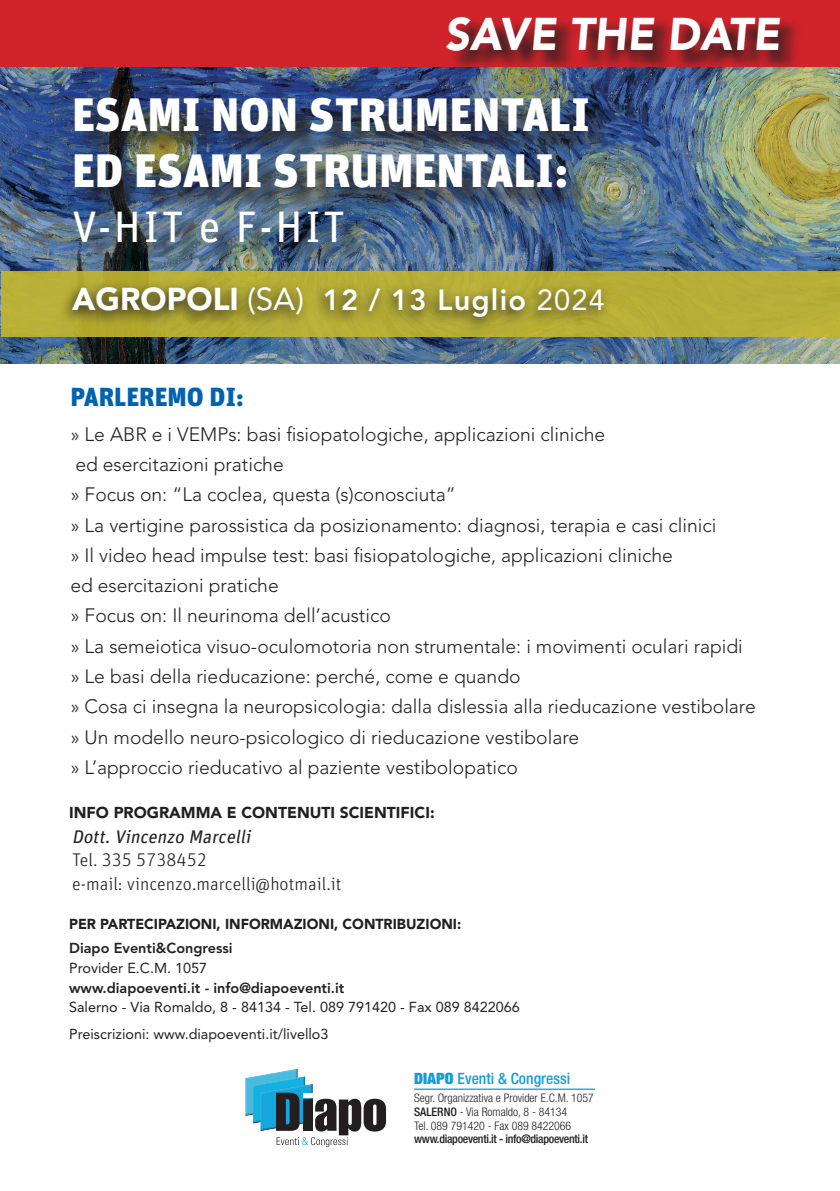
<style>
.page{position:relative;width:840px;height:1191px;background:#fff}
.page>*{position:absolute;margin:0;border:0;box-sizing:border-box;transform-origin:0 0}
.t1{font:900 46.8px/56.2px "FF Unit Pro";color:#fff}
.t2{font:900 45.4px "Avenir LT Std";color:#fff;scale:.95 1}
.t3{font:44px "FF Unit Pro";letter-spacing:.05em;color:#fff}
.t4{font:800 29px "Avenir LT Std";letter-spacing:.04em;color:#fff}
.t5{font:900 26.2px "FF Unit Pro";color:#0162b0}
.t6{font:300 19.2px/30.2px "Avenir LT Std";color:#231f20}
.t7{font:300 18.4px/23.6px "FF Unit Pro";color:#231f20}
.t8{font:italic 18.4px "FF Unit Pro";color:#231f20}
.t9{font:900 15.6px "Avenir LT Std";color:#231f20}
.t10{font:500 condensed 15.6px "Helvetica Neue LT Std";color:#149dd9}
.t11{font:14.4px/27px "Avenir LT Std";color:#231f20}
.t12{font:800 14.4px "Avenir LT Std";color:#231f20}
.t13{font:900 14.4px "Avenir LT Std";color:#231f20}
.t14{font:300 condensed 11.8px/13.6px "Helvetica Neue LT Std";color:#231f20}
.t15{font:500 condensed 11.8px "Helvetica Neue LT Std";letter-spacing:-.025em;color:#231f20}
.s1{font-weight:900;font-size:31.4px}
.s2{font-weight:400;font-size:31.4px}
.s3{font-weight:400}
.s4{font-weight:900}
.s5{font-weight:500}
</style>
<div class="page">
<svg style="left:245px;top:1068px;width:141px;height:79px"></svg>
<hr style="left:414px;top:1088px;width:180px;height:1px;background:#149dd9">
<img style="left:0;top:13px;width:839px;height:351px">
<div style="left:1px;top:0;width:838px;height:67px;background:#d1232a"></div>
<svg style="left:448px;top:21px;width:353px;height:52px"></svg>
<div style="left:1px;top:272px;width:838px;height:65px;background:#b7af38"></div>
<svg style="left:64px;top:280px;width:548px;height:53px"></svg>
<div style="left:78px;top:101px;width:533px;height:166px;background:#231f20;opacity:.75"></div>
<h2 class="t2" style="left:445px;top:6px;width:359px">SAVE THE DATE</h2>
<h1 class="t1" style="left:72px;top:83px;width:518px">ESAMI NON STRUMENTALI<br>ED ESAMI STRUMENTALI:</h1>
<h3 class="t3" style="left:72px;top:196px;width:274px">V-HIT e F-HIT</h3>
<h3 class="t4" style="left:72px;top:283px;width:533px"><span class="s1">AGROPOLI</span> <span class="s2">(SA)</span> 12 / 13 Luglio <span class="s3">2024</span></h3>
<h3 class="t5" style="left:70px;top:377px;width:175px">PARLEREMO DI:</h3>
<p class="t6" style="left:70px;top:419px;width:686px">» Le ABR e i VEMPs: basi fisiopatologiche, applicazioni cliniche<br>ed esercitazioni pratiche<br>» Focus on: “La coclea, questa (s)conosciuta”<br>» La vertigine parossistica da posizionamento: diagnosi, terapia e casi clinici<br>» Il video head impulse test: basi fisiopatologiche, applicazioni cliniche<br>ed esercitazioni pratiche<br>» Focus on: Il neurinoma dell’acustico<br>» La semeiotica visuo-oculomotoria non strumentale: i movimenti oculari rapidi » Le basi della rieducazione: perché, come e quando<br>» Cosa ci insegna la neuropsicologia: dalla dislessia alla rieducazione vestibolare » Un modello neuro-psicologico di rieducazione vestibolare<br>» L’approccio rieducativo al paziente vestibolopatico</p>
<p class="t9" style="left:69px;top:803px;width:367px">INFO PROGRAMMA E CONTENUTI SCIENTIFICI:</p>
<p class="t8" style="left:72px;top:823px;width:184px">Dott.Vincenzo Marcelli</p>
<p class="t7" style="left:72px;top:847px;width:271px">Tel. 335 5738452<br>e-mail: vincenzo.marcelli@hotmail.it</p>
<p class="t13" style="left:69px;top:915px;width:393px">PER PARTECIPAZIONI, INFORMAZIONI, CONTRIBUZIONI:</p>
<p class="t12" style="left:69px;top:940px;width:165px">Diapo Eventi&amp;Congressi</p>
<p class="t11" style="left:69px;top:954px;width:139px">Provider E.C.M. 1057</p>
<p class="t12" style="left:69px;top:979px;width:277px">www.diapoeventi.it - info@diapoeventi.it</p>
<p class="t11" style="left:69px;top:994px;width:452px">Salerno - Via Romaldo, 8 - 84134 - Tel. 089 791420 - Fax 089 8422066<br>Preiscrizioni: www.diapoeventi.it/livello3</p>
<p class="t10" style="left:414px;top:1069px;width:157px"><span class="s4">Diapo</span> Eventi &amp; Congressi</p>
<p class="t14" style="left:414px;top:1091px;width:181px">Segr. Organizzativa e Provider e.c.m. 1057<br><span class="s5">Salerno</span> - Via Romaldo, 8 - 84134<br>Tel. 089 791420 - Fax 089 8422066</p>
<p class="t15" style="left:414px;top:1132px;width:175px">www.diapoeventi.it - info@diapoeventi.it</p>
</div>
